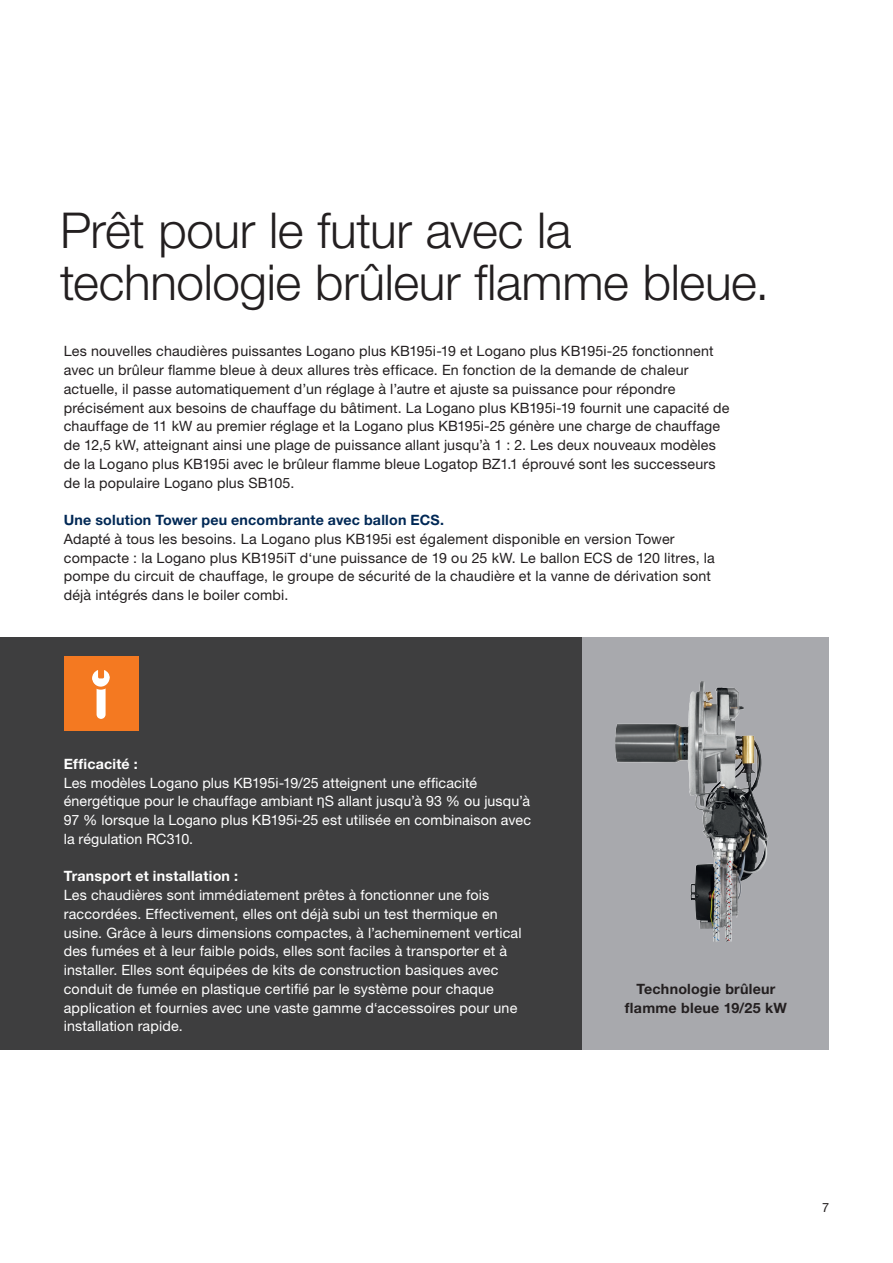
<style>
.page{position:relative;width:893px;height:1263px;background:#fff}
.page>*{position:absolute;margin:0;border:0;box-sizing:border-box;transform-origin:0 0}
.Headline_HelveticaNe{font:300 49.5px "Helvetica Neue LT Pro";letter-spacing:-.005em;color:#231f20}
.Copytext_HelveticaNe{font:14.25px/18.8px "Helvetica Neue LT Pro";letter-spacing:.01em;color:#231f20}
.Copytext_HelveticaNe-2{font:14.25px/18.8px "Helvetica Neue LT Pro";letter-spacing:.01em;color:#fff}
.Subheadline_Helvetic{font:700 14.25px "Helvetica Neue LT Pro";letter-spacing:.015em;color:#002855}
.Product_designation{font:700 14.25px "Helvetica Neue LT Pro";letter-spacing:.015em;color:#231f20}
.Subheadline_Helvetic-2{font:700 14.25px "Helvetica Neue LT Pro";letter-spacing:.015em;color:#fff}
.Pagination_Helvetica{font:12.75px "Helvetica Neue LT Pro";color:#231f20}
.s1{font-family:"Arial"}
</style>
<div class="page">
<div style="left:0;top:638px;width:583px;height:412px;background:#3e3e3f"></div>
<div style="left:583px;top:638px;width:246px;height:412px;background:#a8a9ad"></div>
<img style="left:615px;top:681px;width:105px;height:261px">
<div style="left:64px;top:656px;width:74px;height:74px;background:#f47921"></div>
<svg style="left:93px;top:670px;width:16px;height:49px"></svg>
<div style="left:89px;top:664px;width:24px;height:26px;border:3px solid #f47921;border-radius:50%"></div>
<p class="Headline_HelveticaNe" style="left:60px;top:200px;width:513px">Prêt pour le futur avec la</p>
<p class="Headline_HelveticaNe" style="left:60px;top:252px;width:711px">technologie brûleur flamme bleue.</p>
<p class="Copytext_HelveticaNe" style="left:64px;top:341px;width:651px">Les nouvelles chaudières puissantes Logano plus KB195i-19 et Logano plus KB195i-25 fonctionnent avec un brûleur flamme bleue à deux allures très efficace. En fonction de la demande de chaleur</p>
<p class="Copytext_HelveticaNe" style="left:64px;top:379px;width:613px">actuelle, il passe automatiquement d’un réglage à l’autre et ajuste sa puissance pour répondre</p>
<p class="Copytext_HelveticaNe" style="left:64px;top:398px;width:667px">précisément aux besoins de chauffage du bâtiment. La Logano plus KB195i-19 fournit une capacité de chauffage de 11 kW au premier réglage et la Logano plus KB195i-25 génère une charge de chauffage de 12,5 kW, atteignant ainsi une plage de puissance allant jusqu’à 1 : 2. Les deux nouveaux modèles de la Logano plus KB195i avec le brûleur flamme bleue Logatop BZ1.1 éprouvé sont les successeurs de la populaire Logano plus SB105.</p>
<p class="Subheadline_Helvetic" style="left:64px;top:511px;width:382px">Une solution Tower peu encombrante avec ballon ECS.</p>
<p class="Copytext_HelveticaNe" style="left:64px;top:529px;width:612px">Adapté à tous les besoins. La Logano plus KB195i est également disponible en version Tower</p>
<p class="Copytext_HelveticaNe" style="left:64px;top:548px;width:653px">compacte : la Logano plus KB195iT d‘une puissance de 19 ou 25 kW. Le ballon ECS de 120 litres, la pompe du circuit de chauffage, le groupe de sécurité de la chaudière et la vanne de dérivation sont déjà intégrés dans le boiler combi.</p>
<p class="Subheadline_Helvetic-2" style="left:64px;top:755px;width:75px">Efficacité :</p>
<p class="Copytext_HelveticaNe-2" style="left:64px;top:773px;width:415px">Les modèles Logano plus KB195i-19/25 atteignent une efficacité</p>
<p class="Copytext_HelveticaNe-2" style="left:64px;top:791px;width:468px">énergétique pour le chauffage ambiant <span class="s1">η</span>S allant jusqu’à 93 % ou jusqu’à</p>
<p class="Copytext_HelveticaNe-2" style="left:64px;top:810px;width:469px">97 % lorsque la Logano plus KB195i-25 est utilisée en combinaison avec</p>
<p class="Copytext_HelveticaNe-2" style="left:64px;top:829px;width:131px">la régulation RC310.</p>
<p class="Subheadline_Helvetic-2" style="left:64px;top:867px;width:176px">Transport et installation :</p>
<p class="Copytext_HelveticaNe-2" style="left:64px;top:885px;width:427px">Les chaudières sont immédiatement prêtes à fonctionner une fois</p>
<p class="Copytext_HelveticaNe-2" style="left:64px;top:904px;width:436px">raccordées. Effectivement, elles ont déjà subi un test thermique en</p>
<p class="Copytext_HelveticaNe-2" style="left:64px;top:923px;width:459px">usine. Grâce à leurs dimensions compactes, à l’acheminement vertical des fumées et à leur faible poids, elles sont faciles à transporter et à</p>
<p class="Copytext_HelveticaNe-2" style="left:64px;top:960px;width:436px">installer. Elles sont équipées de kits de construction basiques avec</p>
<p class="Copytext_HelveticaNe-2" style="left:64px;top:979px;width:432px">conduit de fumée en plastique certifié par le système pour chaque</p>
<p class="Copytext_HelveticaNe-2" style="left:64px;top:998px;width:455px">application et fournies avec une vaste gamme d‘accessoires pour une installation rapide.</p>
<p class="Product_designation" style="left:636px;top:980px;width:141px">Technologie brûleur</p>
<p class="Product_designation" style="left:625px;top:998px;width:163px">flamme bleue 19/25 kW</p>
<p class="Pagination_Helvetica" style="left:822px;top:1199px;width:9px">7</p>
</div>
